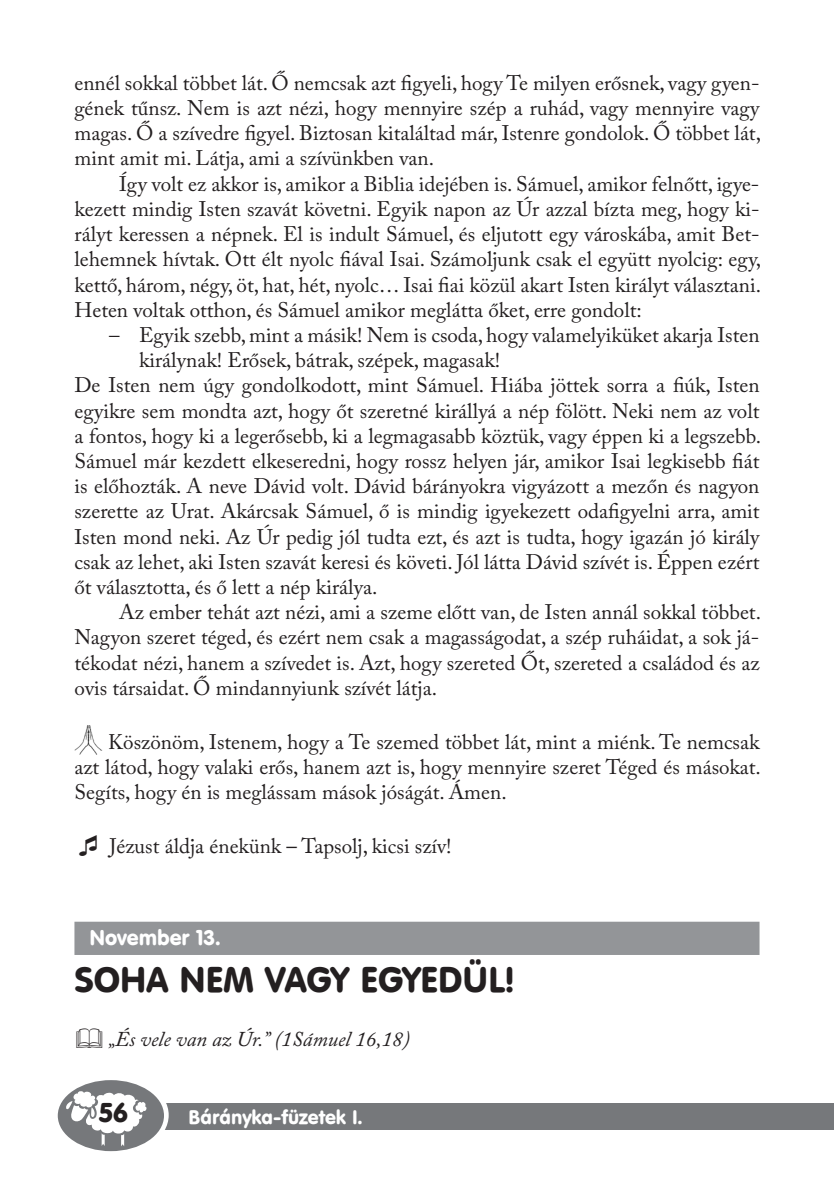
<style>
.page{position:relative;width:834px;height:1181px;background:#fff}
.page>*{position:absolute;margin:0;border:0;box-sizing:border-box;transform-origin:0 0}
.t1{font:35px "Hu Vagou Hu";color:#231f20}
.t2{font:26.6px "Hu Vagou Hu";color:#231f20}
.t3{font:21px/25.2px "Adobe Caslon Pro";color:#231f20;text-align:justify}
.t4{font:21px "Caslon Pro Regular Hu";color:#231f20}
.t5{font:italic 21px "Adobe Caslon Pro";color:#231f20}
.t6{font:21px "Hu Vagou Hu";color:#fff}
.t7{font:19.25px "Hu Vagou Hu";color:#fff}
</style>
<div class="page">
<div style="left:74px;top:1103px;width:759px;height:27px;background:#76787b"></div>
<div style="left:53px;top:1074px;width:116px;height:82px;background:#fff;border-radius:50%"></div>
<svg style="left:58px;top:1080px;width:106px;height:71px"></svg>
<div style="left:74px;top:921px;width:685px;height:34px;background:#939598"></div>
<img style="left:74px;top:725px;width:28px;height:30px">
<p class="t3" style="left:74px;top:70px;width:688px">ennél sokkal többet lát. Ő nemcsak azt figyeli, hogy Te milyen erősnek, vagy gyen&shy;gének tűnsz. Nem is azt nézi, hogy mennyire szép a ruhád, vagy mennyire vagy magas. Ő a szívedre figyel. Biztosan kitaláltad már, Istenre gondolok. Ő többet lát, mint amit mi. Látja, ami a szívünkben van.</p>
<p class="t3" style="left:74px;top:171px;width:688px;text-indent:45px">Így volt ez akkor is, amikor a Biblia idejében is. Sámuel, amikor felnőtt, igye&shy;kezett mindig Isten szavát követni. Egyik napon az Úr azzal bízta meg, hogy ki&shy;rályt keressen a népnek. El is indult Sámuel, és eljutott egy városkába, amit Bet&shy;lehemnek hívtak. Ott élt nyolc fiával Isai. Számoljunk csak el együtt nyolcig: egy, kettő, három, négy, öt, hat, hét, nyolc… Isai fiai közül akart Isten királyt választani.<br>Heten voltak otthon, és Sámuel amikor meglátta őket, erre gondolt:</p>
<p class="t3" style="left:109px;top:322px;width:651px">– Egyik szebb, mint a másik! Nem is csoda, hogy valamelyiküket akarja Isten</p>
<p class="t3" style="left:139px;top:347px;width:362px">királynak! Erősek, bátrak, szépek, magasak!</p>
<p class="t3" style="left:74px;top:372px;width:686px">De Isten nem úgy gondolkodott, mint Sámuel. Hiába jöttek sorra a fiúk, Isten</p>
<p class="t3" style="left:74px;top:398px;width:686px">egyikre sem mondta azt, hogy őt szeretné királlyá a nép fölött. Neki nem az volt</p>
<p class="t3" style="left:74px;top:423px;width:688px">a fontos, hogy ki a legerősebb, ki a legmagasabb köztük, vagy éppen ki a legszebb.</p>
<p class="t3" style="left:74px;top:448px;width:686px">Sámuel már kezdett elkeseredni, hogy rossz helyen jár, amikor Isai legkisebb fiát</p>
<p class="t3" style="left:74px;top:473px;width:686px">is előhozták. A neve Dávid volt. Dávid bárányokra vigyázott a mezőn és nagyon</p>
<p class="t3" style="left:74px;top:498px;width:686px">szerette az Urat. Akárcsak Sámuel, ő is mindig igyekezett odafigyelni arra, amit</p>
<p class="t3" style="left:74px;top:524px;width:687px">Isten mond neki. Az Úr pedig jól tudta ezt, és azt is tudta, hogy igazán jó király</p>
<p class="t3" style="left:74px;top:549px;width:686px">csak az lehet, aki Isten szavát keresi és követi. Jól látta Dávid szívét is. Éppen ezért</p>
<p class="t3" style="left:74px;top:574px;width:304px">őt választotta, és ő lett a nép királya.</p>
<p class="t3" style="left:119px;top:599px;width:643px">Az ember tehát azt nézi, ami a szeme előtt van, de Isten annál sokkal többet.</p>
<p class="t3" style="left:74px;top:624px;width:686px">Nagyon szeret téged, és ezért nem csak a magasságodat, a szép ruháidat, a sok já-</p>
<p class="t3" style="left:74px;top:650px;width:686px">tékodat nézi, hanem a szívedet is. Azt, hogy szereted Őt, szereted a családod és az</p>
<p class="t3" style="left:74px;top:675px;width:364px">ovis társaidat. Ő mindannyiunk szívét látja.</p>
<p class="t3" style="left:74px;top:728px;width:688px;text-indent:34px">Köszönöm, Istenem, hogy a Te szemed többet lát, mint a miénk. Te nemcsak azt látod, hogy valaki erős, hanem azt is, hogy mennyire szeret Téged és másokat.<br>Segíts, hogy én is meglássam mások jóságát. Ámen.</p>
<p class="t4" style="left:109px;top:833px;width:343px">Jézust áldja énekünk – Tapsolj, kicsi szív!</p>
<p class="t6" style="left:89px;top:924px;width:132px">November 13.</p>
<h1 class="t1" style="left:74px;top:957px;width:442px">Soha nem vagy egyedül!</h1>
<p class="t5" style="left:108px;top:1026px;width:303px">„És vele van az Úr.” (1Sámuel 16,18)</p>
<p class="t2" style="left:100px;top:1095px;width:30px">56</p>
<p class="t7" style="left:189px;top:1104px;width:175px">Bárányka-füzetek I.</p>
</div>
